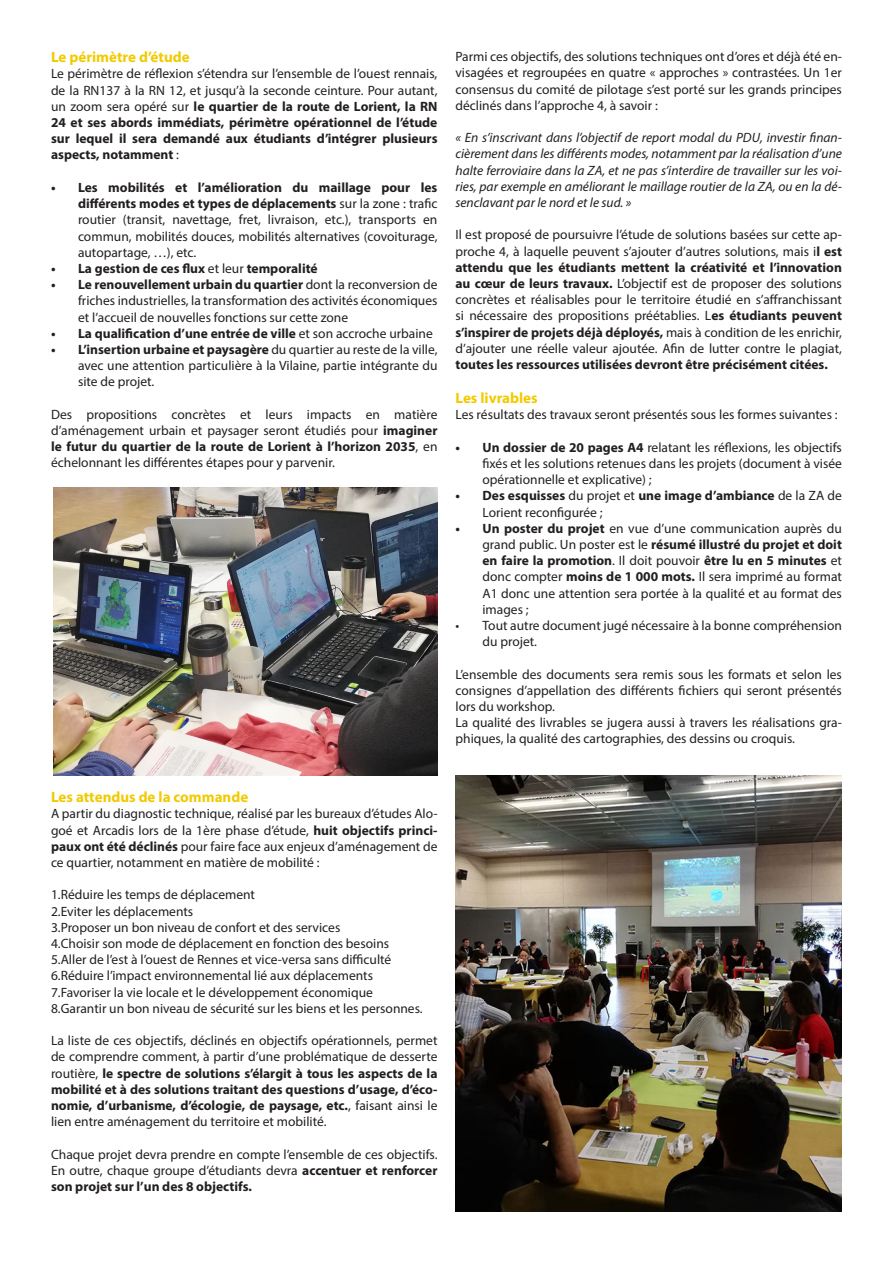
<style>
.page{position:relative;width:893px;height:1263px;background:#fff}
.page>*{position:absolute;margin:0;border:0;box-sizing:border-box;transform-origin:0 0}
.t1{font:700 15px "Myriad Pro";color:#f2ca00}
.t2{font:13.5px/16.2px "Myriad Pro";color:#231f20;text-align:justify}
.t3{font:700 13.5px/16.2px "Myriad Pro";color:#231f20;text-align:justify}
.t4{font:italic 13.5px/16.2px "Myriad Pro";color:#231f20;text-align:justify}
.s1{font-weight:400}
.s2{font-weight:700}
</style>
<div class="page">
<img style="left:53px;top:487px;width:384px;height:288px">
<img style="left:455px;top:775px;width:387px;height:437px">
<p class="t1" style="left:51px;top:47px;width:140px">Le périmètre d’étude</p>
<p class="t3" style="left:51px;top:65px;width:388px"><span class="s1">Le périmètre de réflexion s’étendra sur l’ensemble de l’ouest rennais, de la RN137 à la RN 12, et jusqu’à la seconde ceinture. Pour autant, un zoom sera opéré sur</span> le quartier de la route de Lorient, la RN 24 et ses abords immédiats, périmètre opérationnel de l’étude sur lequel il sera demandé aux étudiants d’intégrer plusieurs aspects, notamment <span class="s1">:</span></p>
<p class="t2" style="left:78px;top:179px;width:361px;text-indent:-27px"><span class="s2">• Les mobilités et l’amélioration du maillage pour les différents modes et types de déplacements</span> sur la zone : trafic routier (transit, navettage, fret, livraison, etc.), transports en commun, mobilités douces, mobilités alternatives (covoiturage, autopartage, …), etc.</p>
<p class="t3" style="left:51px;top:260px;width:268px">• La gestion de ces flux <span class="s1">et leur</span> temporalité</p>
<p class="t2" style="left:78px;top:276px;width:361px;text-indent:-27px"><span class="s2">• Le renouvellement urbain du quartier</span> dont la reconversion de friches industrielles, la transformation des activités économiques et l’accueil de nouvelles fonctions sur cette zone</p>
<p class="t3" style="left:51px;top:325px;width:383px">• La qualification d’une entrée de ville <span class="s1">et son accroche urbaine</span></p>
<p class="t2" style="left:78px;top:341px;width:361px;text-indent:-27px"><span class="s2">• L’insertion urbaine et paysagère</span> du quartier au reste de la ville, avec une attention particulière à la Vilaine, partie intégrante du site de projet.</p>
<p class="t2" style="left:51px;top:406px;width:388px">Des propositions concrètes et leurs impacts en matière d’aménagement urbain et paysager seront étudiés pour <span class="s2">imaginer le futur du quartier de la route de Lorient à l’horizon 2035</span>, en échelonnant les différentes étapes pour y parvenir.</p>
<p class="t1" style="left:51px;top:787px;width:199px">Les attendus de la commande</p>
<p class="t2" style="left:51px;top:805px;width:388px">A partir du diagnostic technique, réalisé par les bureaux d’études Alo&shy;goé et Arcadis lors de la 1ère phase d’étude, <span class="s2">huit objectifs princi&shy;paux ont été déclinés</span> pour faire face aux enjeux d’aménagement de ce quartier, notamment en matière de mobilité :</p>
<p class="t2" style="left:51px;top:886px;width:206px">1.Réduire les temps de déplacement</p>
<p class="t2" style="left:51px;top:903px;width:144px">2.Eviter les déplacements</p>
<p class="t2" style="left:51px;top:919px;width:291px">3.Proposer un bon niveau de confort et des services</p>
<p class="t2" style="left:51px;top:935px;width:340px">4.Choisir son mode de déplacement en fonction des besoins</p>
<p class="t2" style="left:51px;top:951px;width:342px">5.Aller de l’est à l’ouest de Rennes et vice-versa sans difficulté</p>
<p class="t2" style="left:51px;top:967px;width:324px">6.Réduire l’impact environnemental lié aux déplacements</p>
<p class="t2" style="left:51px;top:984px;width:323px">7.Favoriser la vie locale et le développement économique</p>
<p class="t2" style="left:51px;top:1000px;width:373px">8.Garantir un bon niveau de sécurité sur les biens et les personnes.</p>
<p class="t2" style="left:51px;top:1032px;width:388px">La liste de ces objectifs, déclinés en objectifs opérationnels, permet de comprendre comment, à partir d’une problématique de desserte routière, <span class="s2">le spectre de solutions s’élargit à tous les aspects de la mobilité et à des solutions traitant des questions d’usage, d’éco&shy;nomie, d’urbanisme, d’écologie, de paysage, etc.</span>, faisant ainsi le lien entre aménagement du territoire et mobilité.</p>
<p class="t2" style="left:51px;top:1146px;width:388px">Chaque projet devra prendre en compte l’ensemble de ces objectifs.<br>En outre, chaque groupe d’étudiants devra <span class="s2">accentuer et renforcer son projet sur l’un des 8 objectifs.</span></p>
<p class="t2" style="left:455px;top:48px;width:388px">Parmi ces objectifs, des solutions techniques ont d’ores et déjà été en&shy;visagées et regroupées en quatre « approches » contrastées. Un 1er consensus du comité de pilotage s’est porté sur les grands principes déclinés dans l’approche 4, à savoir :</p>
<p class="t4" style="left:455px;top:129px;width:388px">« En s’inscrivant dans l’objectif de report modal du PDU, investir finan&shy;cièrement dans les différents modes, notamment par la réalisation d’une halte ferroviaire dans la ZA, et ne pas s’interdire de travailler sur les voi&shy;ries, par exemple en améliorant le maillage routier de la ZA, ou en la dé&shy;senclavant par le nord et le sud. »</p>
<p class="t2" style="left:455px;top:227px;width:388px">Il est proposé de poursuivre l’étude de solutions basées sur cette ap&shy;proche 4, à laquelle peuvent s’ajouter d’autres solutions, mais i<span class="s2">l est attendu que les étudiants mettent la créativité et l’innovation au cœur de leurs travaux.</span> L’objectif est de proposer des solutions concrètes et réalisables pour le territoire étudié en s’affranchissant si nécessaire des propositions préétablies. L<span class="s2">es étudiants peuvent s’inspirer de projets déjà déployés,</span> mais à condition de les enrichir, d’ajouter une réelle valeur ajoutée. Afin de lutter contre le plagiat, <span class="s2">toutes les ressources utilisées devront être précisément citées.</span></p>
<p class="t1" style="left:455px;top:388px;width:84px">Les livrables</p>
<p class="t2" style="left:455px;top:407px;width:384px">Les résultats des travaux seront présentés sous les formes suivantes :</p>
<p class="t2" style="left:482px;top:439px;width:361px;text-indent:-27px"><span class="s2">• Un dossier de 20 pages A4</span> relatant les réflexions, les objectifs fixés et les solutions retenues dans les projets (document à visée opérationnelle et explicative) ;</p>
<p class="t2" style="left:482px;top:488px;width:361px;text-indent:-27px"><span class="s2">• Des esquisses</span> du projet et <span class="s2">une image d’ambiance</span> de la ZA de<br>Lorient reconfigurée ;</p>
<p class="t2" style="left:482px;top:520px;width:361px;text-indent:-27px"><span class="s2">• Un poster du projet</span> en vue d’une communication auprès du grand public. Un poster est le <span class="s2">résumé illustré du projet et doit en faire la promotion</span>. Il doit pouvoir <span class="s2">être lu en 5 minutes</span> et donc compter <span class="s2">moins de 1 000 mots.</span> Il sera imprimé au format A1 donc une attention sera portée à la qualité et au format des images ;</p>
<p class="t2" style="left:482px;top:617px;width:361px;text-indent:-27px">• Tout autre document jugé nécessaire à la bonne compréhension du projet.</p>
<p class="t2" style="left:455px;top:666px;width:388px">L’ensemble des documents sera remis sous les formats et selon les consignes d’appellation des différents fichiers qui seront présentés lors du workshop.</p>
<p class="t2" style="left:455px;top:714px;width:388px">La qualité des livrables se jugera aussi à travers les réalisations gra&shy;phiques, la qualité des cartographies, des dessins ou croquis.</p>
</div>
